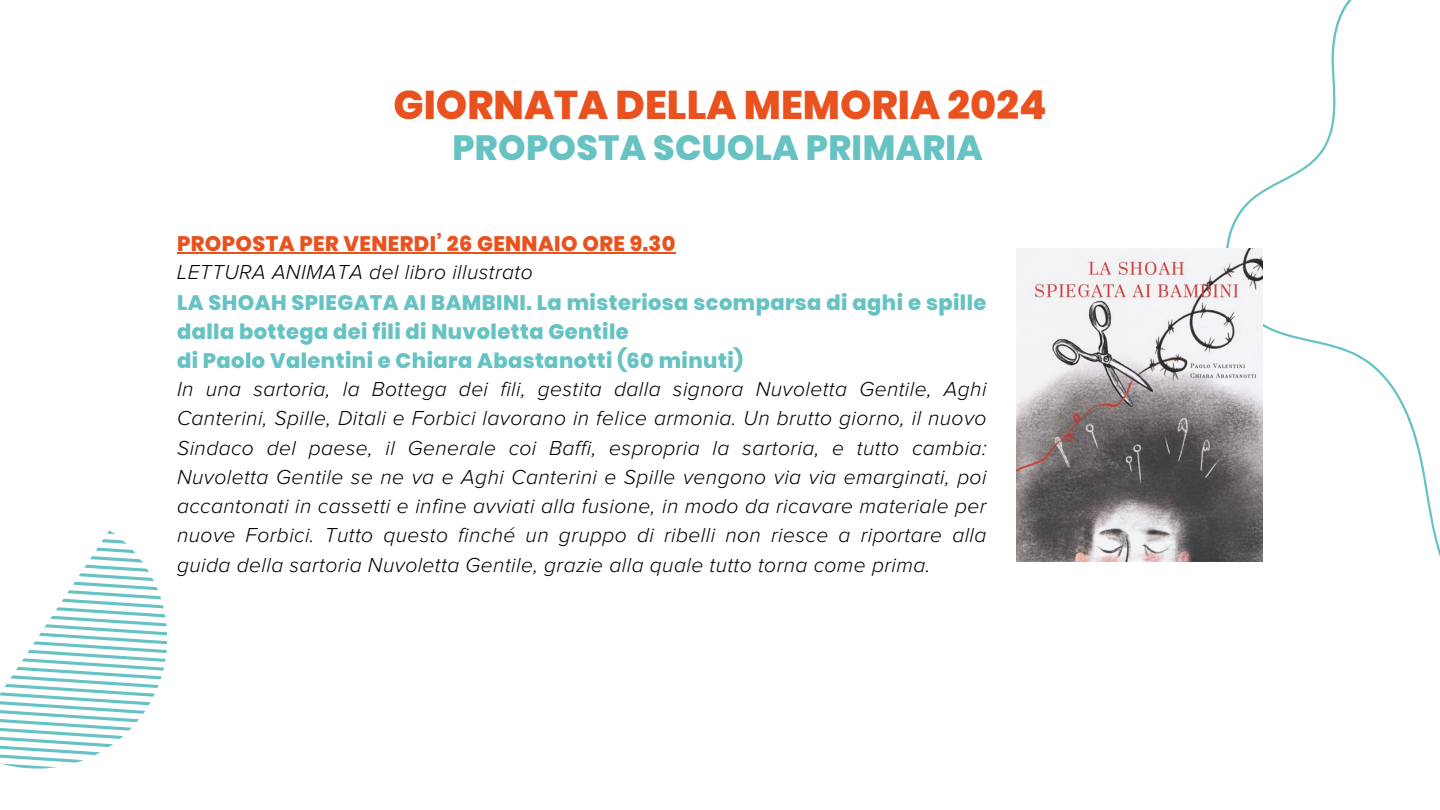
<style>
.page{position:relative;width:1440px;height:810px;background:#fff}
.page>*{position:absolute;margin:0;border:0;box-sizing:border-box;transform-origin:0 0}
.t1{font:800 40px "Poppins";color:#e9521e}
.t2{font:800 35px "Poppins";letter-spacing:.01em;color:#66c2c3}
.t3{font:italic 300 21px/29.2px "Proxima Nova";letter-spacing:.02em;color:#000;text-align:justify}
.t4{font:800 21px/29.2px "Poppins";letter-spacing:.02em;color:#66c2c3}
.t5{font:800 21px "Poppins";letter-spacing:.02em;color:#e9521e}
</style>
<div class="page">
<svg style="left:0;top:530px;width:167px;height:239px"></svg>
<hr style="left:177px;top:253px;width:499px;height:1px;background:#e9521e">
<svg style="left:1226px;top:0;width:214px;height:557px"></svg>
<img style="left:1017px;top:248px;width:246px;height:314px">
<p class="t1" style="left:393px;top:77px;width:655px">GIORNATA DELLA MEMORIA 2024</p>
<p class="t2" style="left:452px;top:123px;width:532px">PROPOSTA SCUOLA PRIMARIA</p>
<p class="t5" style="left:177px;top:229px;width:500px">PROPOSTA PER VENERDI’ 26 GENNAIO ORE 9.30</p>
<p class="t3" style="left:177px;top:258px;width:357px">LETTURA ANIMATA del libro illustrato</p>
<p class="t4" style="left:177px;top:288px;width:811px">LA SHOAH SPIEGATA AI BAMBINI. La misteriosa scomparsa di aghi e spille dalla bottega dei fili di Nuvoletta Gentile</p>
<p class="t4" style="left:177px;top:346px;width:567px">di Paolo Valentini e Chiara Abastanotti (60 minuti)</p>
<p class="t3" style="left:177px;top:375px;width:811px">In una sartoria, la Bottega dei fili, gestita dalla signora Nuvoletta Gentile, Aghi Canterini, Spille, Ditali e Forbici lavorano in felice armonia. Un brutto giorno, il nuovo Sindaco del paese, il Generale coi Baffi, espropria la sartoria, e tutto cambia:<br>Nuvoletta Gentile se ne va e Aghi Canterini e Spille vengono via via emarginati, poi accantonati in cassetti e infine avviati alla fusione, in modo da ricavare materiale per nuove Forbici. Tutto questo finché un gruppo di ribelli non riesce a riportare alla guida della sartoria Nuvoletta Gentile, grazie alla quale tutto torna come prima.</p>
</div>
